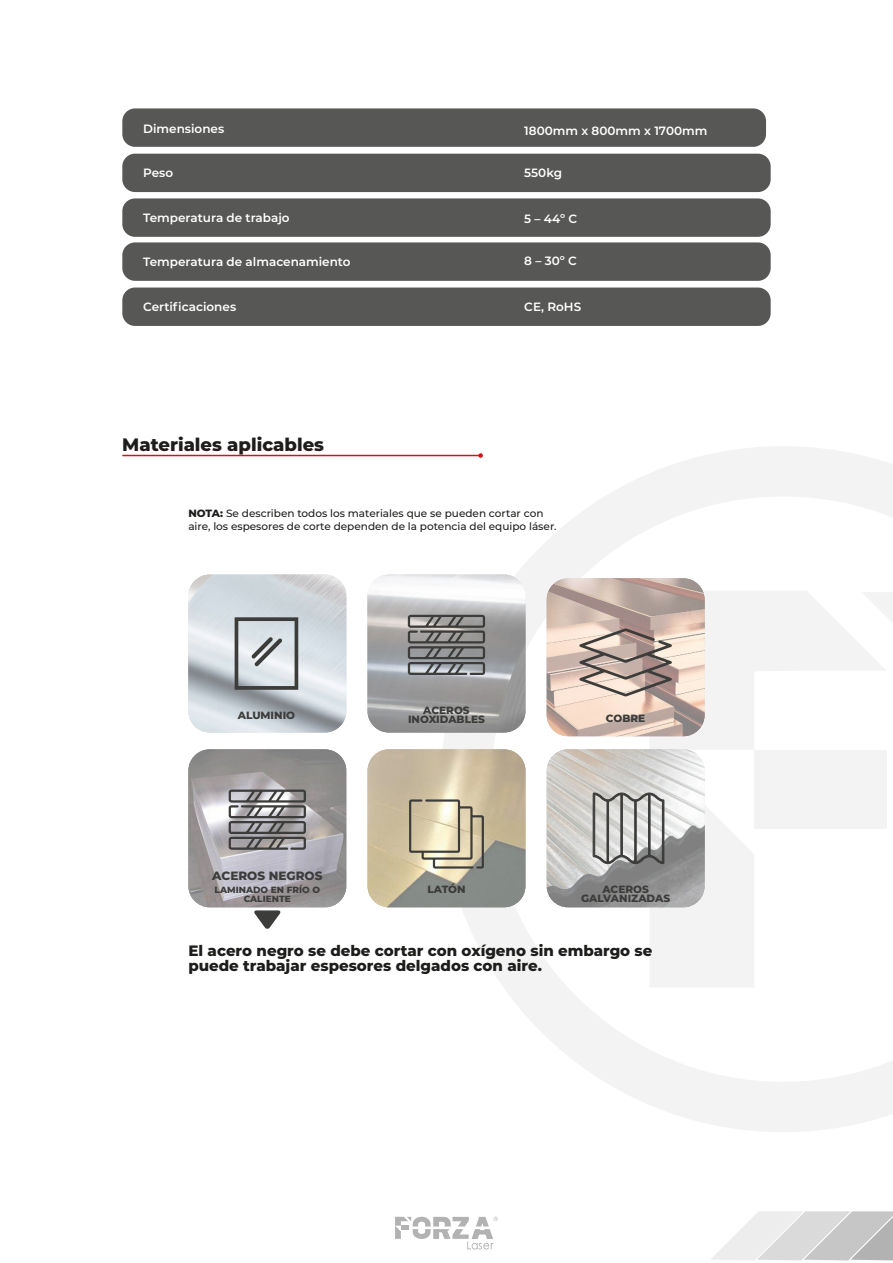
<style>
.page{position:relative;width:893px;height:1263px;background:#fff}
.page>*{position:absolute;margin:0;border:0;box-sizing:border-box;transform-origin:0 0}
.t1{font:800 18px "Montserrat";color:#1d1d1b}
.t2{font:800 15px/15px "Montserrat";color:#1d1d1b}
.t3{font:600 12px "Montserrat";color:#fff}
.t4{font:800 12px "Montserrat";color:#3c3c3b}
.t5{font:500 10.5px/13.5px "Montserrat";color:#1d1d1b}
.t6{font:800 10.5px/9px "Montserrat";color:#3c3c3b;text-align:center}
.t7{font:800 9px/9px "Montserrat";color:#3c3c3b;text-align:center}
.s1{font-weight:800}
</style>
<div class="page">
<svg style="left:711px;top:1211px;width:182px;height:49px"></svg>
<svg style="left:440px;top:446px;width:453px;height:686px"></svg>
<svg style="left:395px;top:1217px;width:103px;height:32px"></svg>
<div style="left:122px;top:198px;width:649px;height:39px;background:#575756;border-radius:13px"></div>
<div style="left:122px;top:154px;width:649px;height:38px;background:#575756;border-radius:13px"></div>
<div style="left:122px;top:108px;width:644px;height:39px;background:#575756;border-radius:13px"></div>
<div style="left:122px;top:242px;width:649px;height:39px;background:#575756;border-radius:13px"></div>
<div style="left:122px;top:288px;width:649px;height:38px;background:#575756;border-radius:13px"></div>
<hr style="left:122px;top:455px;width:359px;height:1px;background:#d41119">
<svg style="left:478px;top:453px;width:5px;height:5px"></svg>
<svg style="left:368px;top:749px;width:157px;height:158px;background:#b9af98"></svg>
<svg style="left:547px;top:749px;width:158px;height:158px;background:#bcbbb9"></svg>
<svg style="left:188px;top:575px;width:158px;height:157px;background:#cbd1d7"></svg>
<svg style="left:368px;top:575px;width:157px;height:157px"></svg>
<svg style="left:235px;top:617px;width:63px;height:73px;background:#b4b9bc"></svg>
<svg style="left:547px;top:578px;width:158px;height:158px;background:#d2bcb1"></svg>
<svg style="left:579px;top:628px;width:93px;height:68px;background:#b6a39b"></svg>
<svg style="left:409px;top:799px;width:75px;height:70px;background:#c5bca1"></svg>
<svg style="left:408px;top:615px;width:77px;height:60px;background:#7c7c7d"></svg>
<svg style="left:592px;top:792px;width:73px;height:73px;background:#aeafad"></svg>
<svg style="left:188px;top:749px;width:158px;height:158px;background:#a4a1a4"></svg>
<svg style="left:229px;top:789px;width:77px;height:61px;background:#888688"></svg>
<svg style="left:254px;top:910px;width:27px;height:19px"></svg>
<p class="t3" style="left:143px;top:120px;width:83px">Dimensiones</p>
<p class="t3" style="left:524px;top:122px;width:185px">1800mm x 800mm x 1700mm</p>
<p class="t3" style="left:143px;top:164px;width:31px">Peso</p>
<p class="t3" style="left:524px;top:164px;width:39px">550kg</p>
<p class="t3" style="left:143px;top:210px;width:148px">Temperatura de trabajo</p>
<p class="t3" style="left:524px;top:210px;width:54px">5 – 44º C</p>
<p class="t3" style="left:143px;top:254px;width:209px">Temperatura de almacenamiento</p>
<p class="t3" style="left:524px;top:252px;width:54px">8 – 30º C</p>
<p class="t3" style="left:143px;top:299px;width:94px">Certificaciones</p>
<p class="t3" style="left:524px;top:299px;width:58px">CE, RoHS</p>
<h1 class="t1" style="left:122px;top:431px;width:203px">Materiales aplicables</h1>
<p class="t5" style="left:188px;top:506px;width:370px"><span class="s1">NOTA:</span> Se describen todos los materiales que se pueden cortar con aire, los espesores de corte dependen de la potencia del equipo láser.</p>
<p class="t6" style="left:238px;top:710px;width:59px">ALUMINIO</p>
<p class="t6" style="left:408px;top:706px;width:78px">ACEROS<br>INOXIDABLES</p>
<p class="t6" style="left:606px;top:713px;width:41px">COBRE</p>
<p class="t4" style="left:212px;top:867px;width:112px">ACEROS NEGROS</p>
<p class="t7" style="left:215px;top:884px;width:107px">LAMINADO EN FRÍO O<br>CALIENTE</p>
<p class="t6" style="left:427px;top:884px;width:40px">LATÓN</p>
<p class="t6" style="left:581px;top:884px;width:91px">ACEROS<br>GALVANIZADAS</p>
<p class="t2" style="left:188px;top:942px;width:466px">El acero negro se debe cortar con oxígeno sin embargo se puede trabajar espesores delgados con aire.</p>
</div>
